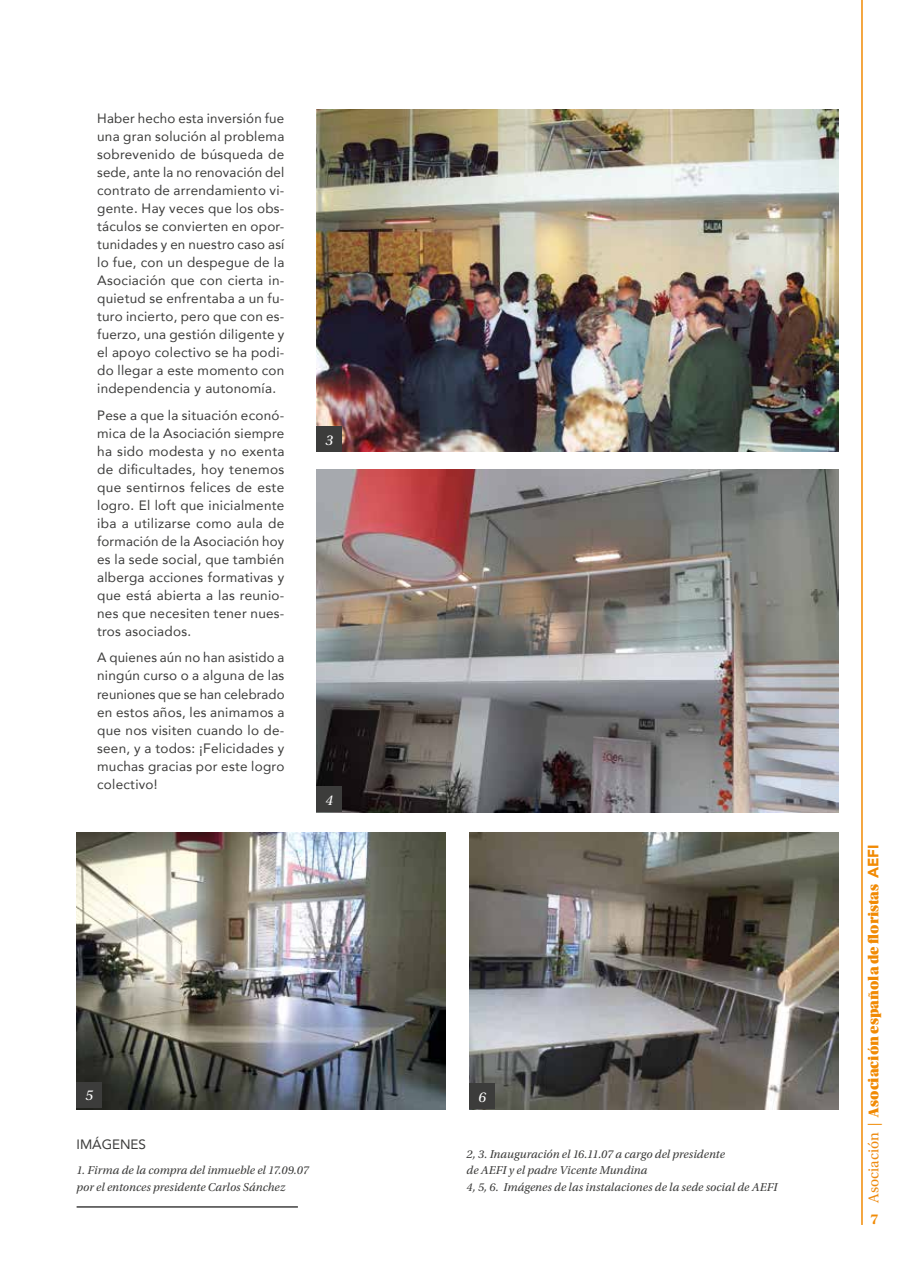
<style>
.page{position:relative;width:915px;height:1276px;background:#fff}
.page>*{position:absolute;margin:0;border:0;box-sizing:border-box;transform-origin:0 0}
.t1{font:15px "Utopia Std Black Headline";color:#f18a04}
.t2{font:italic 15px "Utopia Std";color:#fff}
.t3{font:700 15px "Utopia Std";color:#f18a04}
.t4{font:13.5px/18px "Avenir";letter-spacing:.02em;color:#3c3c3b;text-align:justify}
.t5{font:13.5px "Avenir";letter-spacing:-.005em;color:#3c3c3b}
.t6{font:italic 12px/16.5px "Utopia Std";letter-spacing:.005em;color:#3c3c3b}
.s1{font-family:"Utopia Std";color:#ee8a0f}
.s2{font-family:"Utopia Std"}
.s3{font-family:"Avenir";font-weight:900}
</style>
<div class="page">
<img style="left:77px;top:832px;width:368px;height:277px">
<img style="left:316px;top:470px;width:522px;height:342px">
<img style="left:316px;top:110px;width:522px;height:342px">
<hr style="left:77px;top:1206px;width:221px;height:1px;background:#000">
<div style="left:316px;top:426px;width:26px;height:26px;background:#3c3c3b"></div>
<div style="left:316px;top:786px;width:26px;height:26px;background:#3c3c3b"></div>
<div style="left:77px;top:1082px;width:25px;height:25px;background:#3c3c3b"></div>
<img style="left:469px;top:832px;width:369px;height:277px">
<div style="left:469px;top:1083px;width:26px;height:26px;background:#3c3c3b"></div>
<hr style="left:860px;top:0;width:2px;height:1225px;background:#f18a04">
<p class="t4" style="left:97px;top:109px;width:189px">Haber hecho esta inversión fue una gran solución al problema sobrevenido de búsqueda de sede, ante la no renovación del contrato de arrendamiento vi&shy;gente. Hay veces que los obs&shy;táculos se convierten en opor&shy;tunidades y en nuestro caso así lo fue, con un despegue de la Asociación que con cierta in&shy;quietud se enfrentaba a un fu&shy;turo incierto, pero que con es&shy;fuerzo, una gestión diligente y el apoyo colectivo se ha podi&shy;do llegar a este momento con independencia y autonomía.</p>
<p class="t4" style="left:97px;top:406px;width:189px">Pese a que la situación econó&shy;mica de la Asociación siempre ha sido modesta y no exenta de dificultades, hoy tenemos que sentirnos felices de este logro. El loft que inicialmente iba a utilizarse como aula de formación de la Asociación hoy es la sede social, que también alberga acciones formativas y que está abierta a las reunio&shy;nes que necesiten tener nues&shy;tros asociados.</p>
<p class="t4" style="left:97px;top:648px;width:189px">A quienes aún no han asistido a ningún curso o a alguna de las reuniones que se han celebrado en estos años, les animamos a que nos visiten cuando lo de&shy;seen, y a todos: ¡Felicidades y muchas gracias por este logro colectivo!</p>
<p class="t2" style="left:325px;top:431px;width:9px">3</p>
<p class="t2" style="left:325px;top:791px;width:9px">4</p>
<p class="t2" style="left:86px;top:1087px;width:9px">5</p>
<p class="t2" style="left:478px;top:1088px;width:9px">6</p>
<p class="t5" style="left:77px;top:1133px;width:71px">IMÁGENES</p>
<p class="t6" style="left:77px;top:1162px;width:234px">1. Firma de la compra del inmueble el 17.09.07 por el entonces presidente Carlos Sánchez</p>
<p class="t6" style="left:466px;top:1145px;width:312px">2, 3. Inauguración el 16.11.07 a cargo del presidente<br>de AEFI y el padre Vicente Mundina<br>4, 5, 6. Imágenes de las instalaciones de la sede social de AEFI</p>
<p class="t1" style="left:865px;top:1202px;width:360px;rotate:-90deg"><span class="s1">Asociación</span> <span class="s2">|</span> Asociación española de floristas <span class="s3">AEFI</span></p>
<p class="t3" style="left:870px;top:1210px;width:9px">7</p>
</div>
